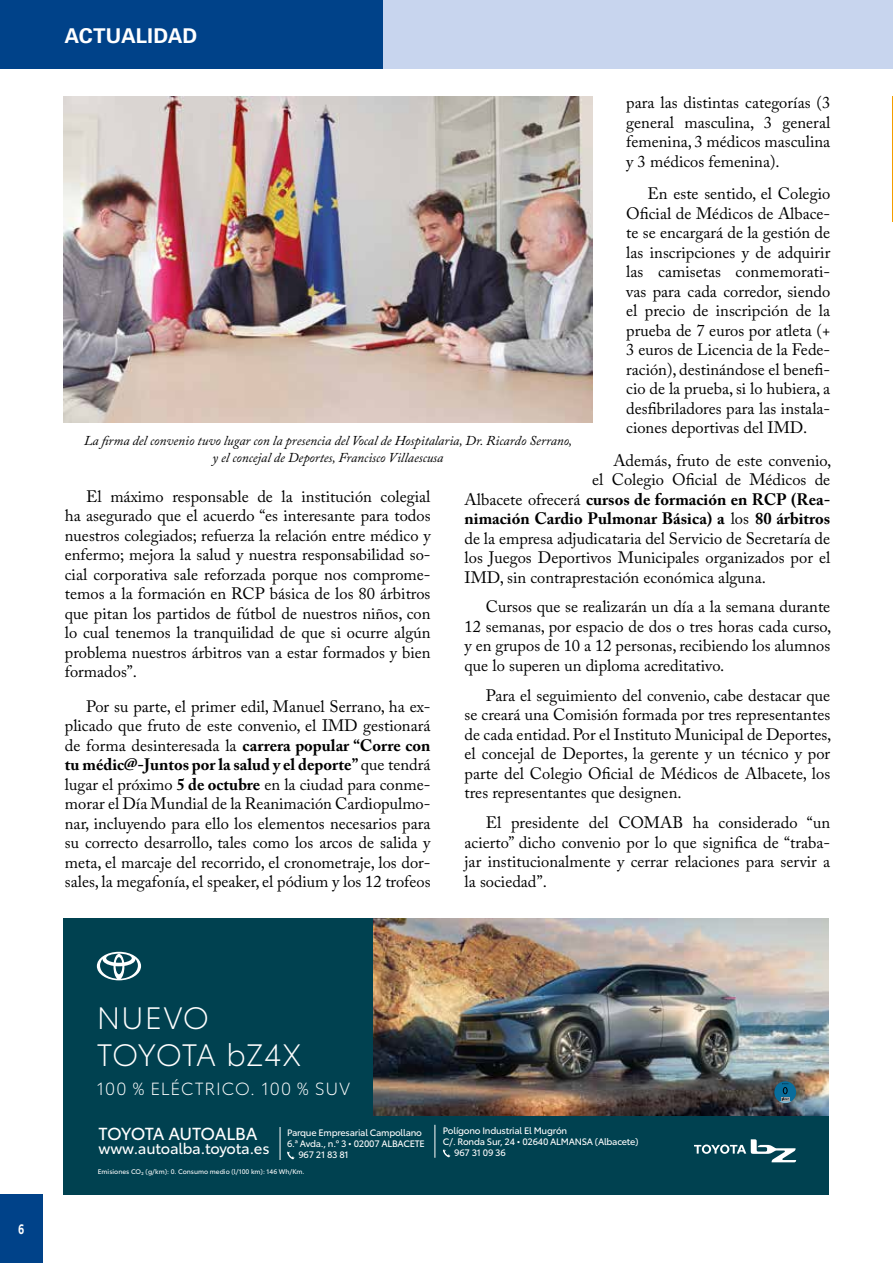
<style>
.page{position:relative;width:893px;height:1263px;background:#fff}
.page>*{position:absolute;margin:0;border:0;box-sizing:border-box;transform-origin:0 0}
.t1{font:300 30.45px/36.6px "Toyota Type";letter-spacing:-.015em;color:#fff}
.t2{font:700 21px "Audi Sans";letter-spacing:.01em;color:#fff}
.t3{font:300 17.4px "Toyota Type";letter-spacing:.04em;color:#fff}
.t4{font:17.25px "Toyota Type";letter-spacing:-.035em;color:#fff}
.t5{font:16.5px/19.5px "Adobe Caslon Pro";color:#000;text-align:justify}
.t6{font:700 16.5px "Adobe Caslon Pro";color:#000}
.t7{font:15px "Toyota Type";letter-spacing:-.015em;color:#fff}
.t8{font:italic 13.5px/16.5px "Adobe Caslon Pro";color:#000;text-align:center}
.t9{font:700 13.5px "Toyota Display";color:#fff;scale:.7 1}
.t10{font:9.15px "Toyota Type";letter-spacing:-.025em;color:#fff}
.t11{font:6.6px "Toyota Type";color:#fff}
.s1{font-weight:400}
.s2{font-weight:700}
</style>
<div class="page">
<div style="left:64px;top:919px;width:765px;height:276px;background:#004150"></div>
<img style="left:374px;top:919px;width:454px;height:196px">
<div style="left:774px;top:1081px;width:22px;height:22px;background:#086d9c;border-radius:50%"></div>
<svg style="left:779px;top:1083px;width:12px;height:20px"></svg>
<svg style="left:97px;top:952px;width:44px;height:28px"></svg>
<svg style="left:694px;top:1139px;width:102px;height:23px"></svg>
<div style="left:0;top:0;width:893px;height:68px;background:#c8d5ee"></div>
<hr style="left:892px;top:96px;width:1px;height:125px;background:#f59e00">
<div style="left:0;top:1195px;width:43px;height:68px;background:#004289"></div>
<div style="left:0;top:0;width:383px;height:68px;background:#004289"></div>
<svg style="left:287px;top:1151px;width:8px;height:8px"></svg>
<svg style="left:443px;top:1149px;width:7px;height:8px"></svg>
<hr style="left:280px;top:1127px;width:1px;height:33px;background:#fff">
<hr style="left:434px;top:1125px;width:1px;height:33px;background:#fff">
<img style="left:64px;top:96px;width:528px;height:327px">
<p class="t2" style="left:65px;top:23px;width:134px">ACTUALIDAD</p>
<p class="t5" style="left:626px;top:93px;width:205px">para las distintas categorías (3 general masculina, 3 general femenina, 3 médicos masculina y 3 médicos femenina).</p>
<p class="t5" style="left:626px;top:184px;width:206px;text-indent:21px">En este sentido, el Colegio Oficial de Médicos de Albace&shy;te se encargará de la gestión de las inscripciones y de adquirir las camisetas conmemorati&shy;vas para cada corredor, siendo el precio de inscripción de la prueba de 7 euros por atleta (+ 3 euros de Licencia de la Fede&shy;ración), destinándose el benefi&shy;cio de la prueba, si lo hubiera, a desfibriladores para las instala&shy;ciones deportivas del IMD.</p>
<p class="t5" style="left:613px;top:450px;width:219px">Además, fruto de este convenio,</p>
<p class="t5" style="left:592px;top:470px;width:240px">el Colegio Oficial de Médicos de</p>
<p class="t6" style="left:465px;top:489px;width:367px"><span class="s1">Albacete ofrecerá</span> cursos de formación en RCP (Rea-</p>
<p class="t6" style="left:465px;top:509px;width:367px">nimación Cardio Pulmonar Básica) a <span class="s1">los</span> 80 árbitros</p>
<p class="t5" style="left:465px;top:528px;width:367px">de la empresa adjudicataria del Servicio de Secretaría de</p>
<p class="t5" style="left:465px;top:548px;width:367px">los Juegos Deportivos Municipales organizados por el</p>
<p class="t5" style="left:465px;top:567px;width:303px">IMD, sin contraprestación económica alguna.</p>
<p class="t5" style="left:465px;top:597px;width:368px;text-indent:21px">Cursos que se realizarán un día a la semana durante 12 semanas, por espacio de dos o tres horas cada curso, y en grupos de 10 a 12 personas, recibiendo los alumnos que lo superen un diploma acreditativo.</p>
<p class="t5" style="left:465px;top:685px;width:368px;text-indent:21px">Para el seguimiento del convenio, cabe destacar que se creará una Comisión formada por tres representantes de cada entidad. Por el Instituto Municipal de Deportes, el concejal de Deportes, la gerente y un técnico y por parte del Colegio Oficial de Médicos de Albacete, los tres representantes que designen.</p>
<p class="t5" style="left:465px;top:813px;width:367px;text-indent:21px">El presidente del COMAB ha considerado “un acierto” dicho convenio por lo que significa de “traba&shy;jar institucionalmente y cerrar relaciones para servir a la sociedad”.</p>
<p class="t8" style="left:84px;top:432px;width:490px">La firma del convenio tuvo lugar con la presencia del Vocal de Hospitalaria, Dr. Ricardo Serrano, y el concejal de Deportes, Francisco Villaescusa</p>
<p class="t5" style="left:65px;top:486px;width:367px;text-indent:21px">El máximo responsable de la institución colegial ha asegurado que el acuerdo “es interesante para todos nuestros colegiados; refuerza la relación entre médico y enfermo; mejora la salud y nuestra responsabilidad so&shy;cial corporativa sale reforzada porque nos comprome&shy;temos a la formación en RCP básica de los 80 árbitros que pitan los partidos de fútbol de nuestros niños, con lo cual tenemos la tranquilidad de que si ocurre algún problema nuestros árbitros van a estar formados y bien formados”.</p>
<p class="t5" style="left:65px;top:696px;width:367px;text-indent:21px">Por su parte, el primer edil, Manuel Serrano, ha ex&shy;plicado que fruto de este convenio, el IMD gestionará de forma desinteresada la <span class="s2">carrera popular “Corre con tu médic@-Juntos por la salud y el deporte”</span> que tendrá lugar el próximo <span class="s2">5 de octubre</span> en la ciudad para conme&shy;morar el Día Mundial de la Reanimación Cardiopulmo&shy;nar, incluyendo para ello los elementos necesarios para su correcto desarrollo, tales como los arcos de salida y meta, el marcaje del recorrido, el cronometraje, los dor&shy;sales, la megafonía, el speaker, el pódium y los 12 trofeos</p>
<p class="t9" style="left:18px;top:1220px;width:10px">6</p>
<h1 class="t1" style="left:97px;top:998px;width:206px">NUEVO<br>TOYOTA bZ4X</h1>
<p class="t3" style="left:97px;top:1076px;width:255px">100 % ELÉCTRICO. 100 % SUV</p>
<p class="t4" style="left:99px;top:1121px;width:160px">TOYOTA AUTOALBA</p>
<p class="t7" style="left:99px;top:1137px;width:172px">www.autoalba.toyota.es</p>
<p class="t10" style="left:287px;top:1125px;width:136px">Parque Empresarial Campollano</p>
<p class="t10" style="left:287px;top:1137px;width:139px">6.ª Avda., n.º 3 • 02007 ALBACETE</p>
<p class="t10" style="left:298px;top:1148px;width:52px">967 21 83 81</p>
<p class="t11" style="left:98px;top:1167px;width:208px">Emisiones CO₂ (g/km): 0. Consumo medio (l/100 km): 146 Wh/Km.</p>
<p class="t10" style="left:443px;top:1123px;width:126px">Polígono Industrial El Mugrón</p>
<p class="t10" style="left:443px;top:1135px;width:197px">C/. Ronda Sur, 24 • 02640 ALMANSA (Albacete)</p>
<p class="t10" style="left:454px;top:1146px;width:53px">967 31 09 36</p>
</div>
